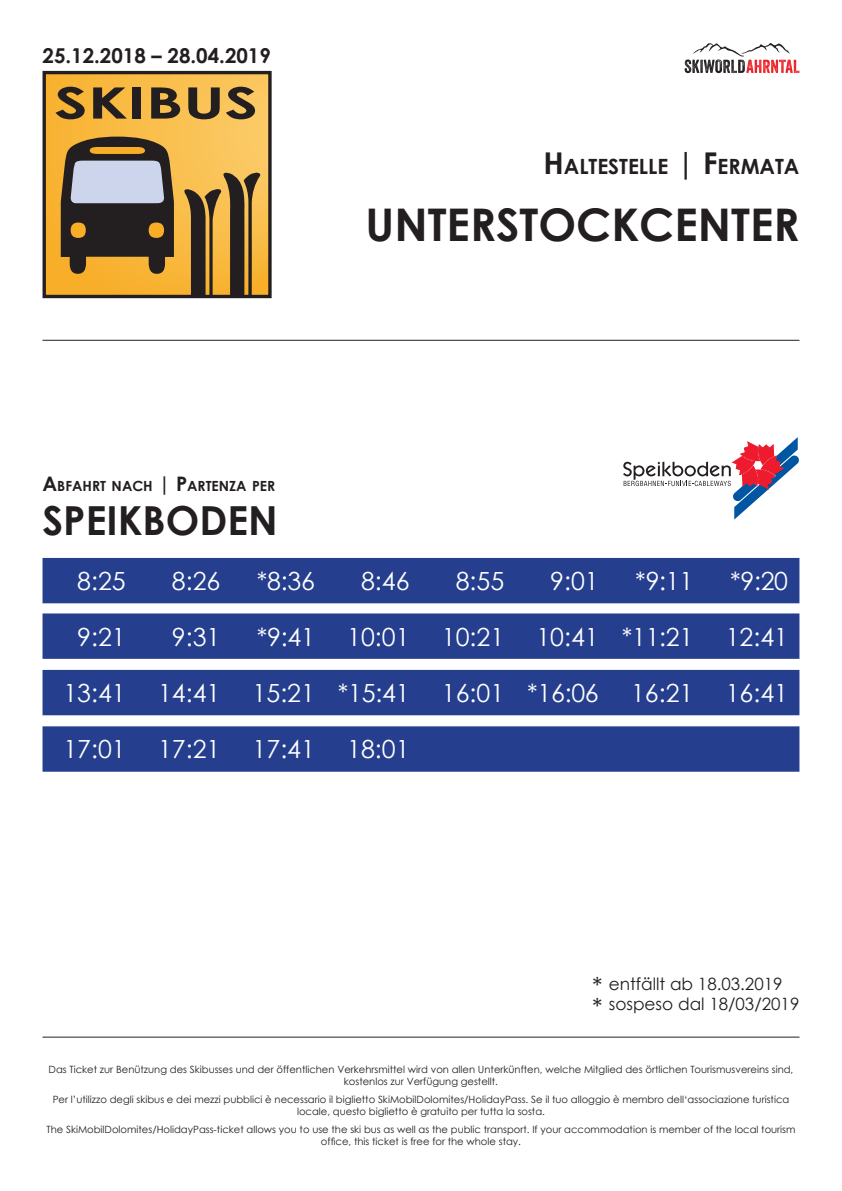
<style>
.page{position:relative;width:842px;height:1191px;background:#fff}
.page>*{position:absolute;margin:0;border:0;box-sizing:border-box;transform-origin:0 0}
.t1{font:700 45px "Century Gothic";color:#231f20}
.t2{font:700 43.3px "Century Gothic";color:#231f20;scale:1.49 1}
.t3{font:700 40px "Century Gothic";color:#231f20}
.t4{font:25px "Century Gothic";color:#fff}
.t5{font:24.6px "Century Gothic";color:#231f20}
.t6{font:700 21px "Century Gothic";color:#231f20}
.t7{font:700 20.5px "Century Gothic";color:#231f20}
.t8{font:17px/20.4px "Century Gothic";color:#231f20}
.t9{font:700 14px "Century Gothic";color:#231f20}
.t10{font:10px/12px "Century Gothic";color:#231f20;text-align:center}
.s1{font-size:30px}
.s2{font-size:20px}
.s3{font-size:24.6px}
</style>
<div class="page">
<svg style="left:47px;top:75px;width:221px;height:219px;background:#f9bc47"></svg>
<div style="left:43px;top:71px;width:229px;height:227px;border:3px solid #231f20"></div>
<svg style="left:61px;top:137px;width:113px;height:137px;background:#746756"></svg>
<div style="left:149px;top:222px;width:15px;height:16px;background:#f9ae25;border-radius:50%"></div>
<svg style="left:184px;top:171px;width:76px;height:124px;background:#987535"></svg>
<hr style="left:43px;top:340px;width:756px;height:1px;background:#231f20">
<svg style="left:685px;top:43px;width:114px;height:30px"></svg>
<hr style="left:43px;top:1036px;width:756px;height:1px;background:#231f20">
<svg style="left:623px;top:437px;width:176px;height:82px"></svg>
<div style="left:43px;top:558px;width:756px;height:45px;background:#253f8e"></div>
<div style="left:43px;top:670px;width:756px;height:45px;background:#253f8e"></div>
<div style="left:43px;top:613px;width:756px;height:46px;background:#253f8e"></div>
<div style="left:43px;top:726px;width:756px;height:45px;background:#253f8e"></div>
<h3 class="t7" style="left:43px;top:40px;width:230px">25.12.2018 – 28.04.2019</h3>
<h2 class="t2" style="left:54px;top:70px;width:138px">SKIBUS</h2>
<h3 class="t6" style="left:543px;top:150px;width:258px"><span class="s1">H</span>ALTESTELLE <span class="s1">| F</span>ERMATA</h3>
<h1 class="t1" style="left:366px;top:191px;width:435px">UNTERSTOCKCENTER</h1>
<h3 class="t9" style="left:43px;top:475px;width:234px"><span class="s2">A</span>BFAH RT NACH <span class="s2">| P</span>ARTENZA PER</h3>
<h3 class="t3" style="left:43px;top:490px;width:237px">SPEIKBODEN</h3>
<h3 class="t4" style="left:77px;top:563px;width:50px">8:25</h3>
<h3 class="t4" style="left:172px;top:563px;width:50px">8:26</h3>
<h3 class="t4" style="left:257px;top:563px;width:60px">*8:36</h3>
<h3 class="t4" style="left:361px;top:563px;width:50px">8:46</h3>
<h3 class="t4" style="left:456px;top:563px;width:50px">8:55</h3>
<h3 class="t4" style="left:550px;top:563px;width:50px">9:01</h3>
<h3 class="t4" style="left:635px;top:563px;width:60px">*9:11</h3>
<h3 class="t4" style="left:730px;top:563px;width:60px">*9:20</h3>
<h3 class="t4" style="left:77px;top:619px;width:50px">9:21</h3>
<h3 class="t4" style="left:172px;top:619px;width:50px">9:31</h3>
<h3 class="t4" style="left:257px;top:619px;width:60px">*9:41</h3>
<h3 class="t4" style="left:347px;top:619px;width:64px">10:01</h3>
<h3 class="t4" style="left:442px;top:619px;width:64px">10:21</h3>
<h3 class="t4" style="left:536px;top:619px;width:158px">10:41 *11:21</h3>
<h3 class="t4" style="left:726px;top:619px;width:64px">12:41</h3>
<h3 class="t4" style="left:63px;top:675px;width:64px">13:41</h3>
<h3 class="t4" style="left:158px;top:675px;width:64px">14:41</h3>
<h3 class="t4" style="left:253px;top:675px;width:158px">15:21 *15:41</h3>
<h3 class="t4" style="left:442px;top:675px;width:158px">16:01 *16:06</h3>
<h3 class="t4" style="left:631px;top:675px;width:64px">16:21</h3>
<h3 class="t4" style="left:726px;top:675px;width:64px">16:41</h3>
<h3 class="t4" style="left:63px;top:732px;width:64px">17:01</h3>
<h3 class="t4" style="left:158px;top:732px;width:64px">17:21</h3>
<h3 class="t4" style="left:253px;top:732px;width:64px">17:41</h3>
<h3 class="t4" style="left:347px;top:732px;width:64px">18:01</h3>
<h3 class="t8" style="left:609px;top:973px;width:192px;text-indent:-17px"><span class="s3">*</span> entfällt ab 18.03.2019 sospeso dal 18/03/2019</h3>
<h3 class="t5" style="left:592px;top:990px;width:12px">*</h3>
<p class="t10" style="left:49px;top:1063px;width:746px">Das Ticket zur Benützung des Skibusses und der öffentlichen Verkehrsmittel wird von allen Unterkünften, welche Mitglied des örtlichen Tourismusvereins sind, kostenlos zur Verfügung gestellt.</p>
<p class="t10" style="left:53px;top:1093px;width:738px">Per l’utilizzo degli skibus e dei mezzi pubblici è necessario il biglietto SkiMobilDolomites/HolidayPass. Se il tuo alloggio è membro dell‘associazione turistica locale, questo biglietto è gratuito per tutta la sosta.</p>
<p class="t10" style="left:46px;top:1123px;width:751px">The SkiMobilDolomites/HolidayPass-ticket allows you to use the ski bus as well as the public transport. If your accommodation is member of the local tourism office, this ticket is free for the whole stay.</p>
</div>
